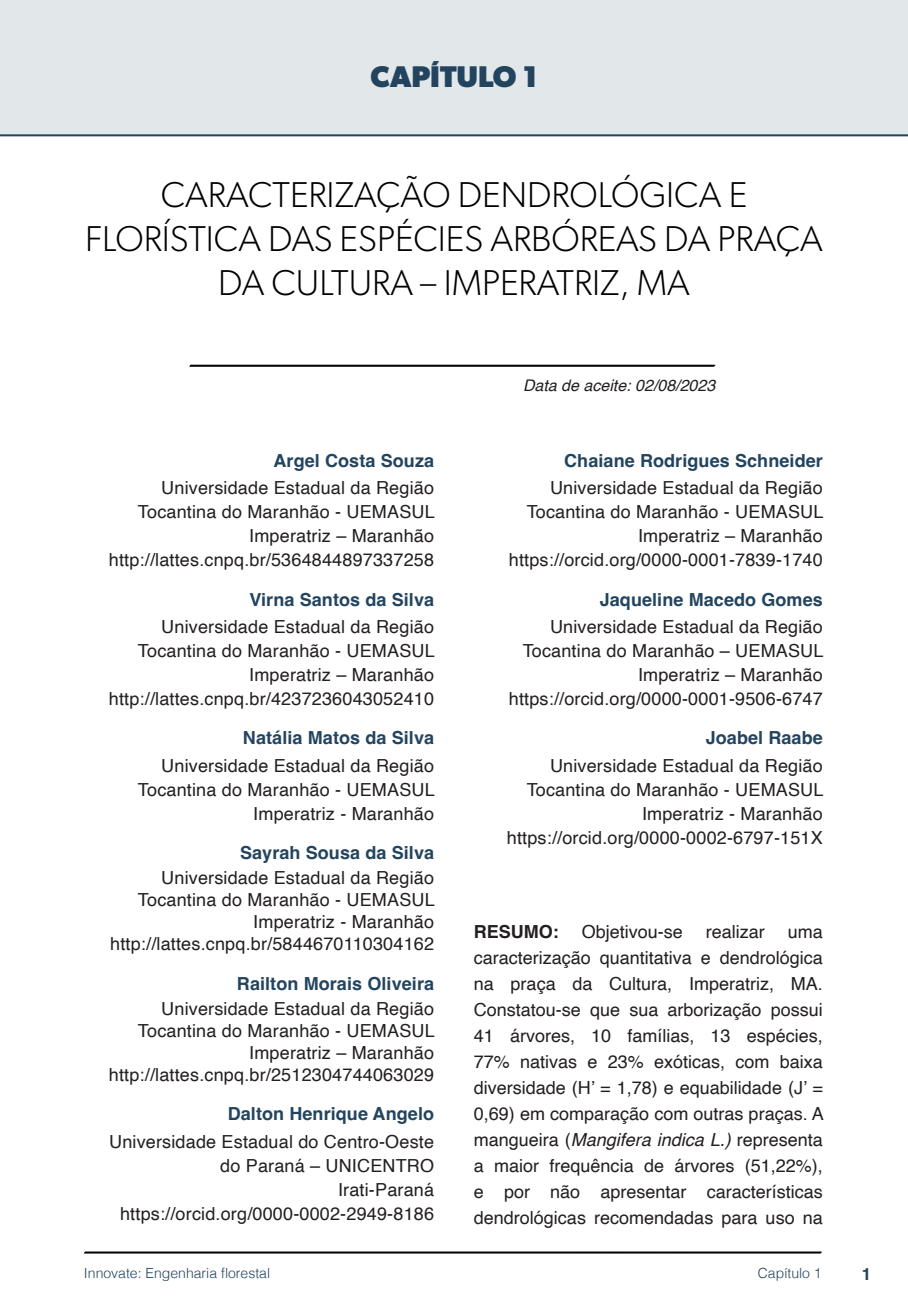
<style>
.page{position:relative;width:908px;height:1304px;background:#fff}
.page>*{position:absolute;margin:0;border:0;box-sizing:border-box;transform-origin:0 0}
.nome_artigos{font:300 36px/44px "Gibson";color:#000;text-align:center}
.capítulos{font:700 30px "Gibson";color:#23445f}
.info_autores{font:18px/24px "Helvetica";letter-spacing:.01em;color:#231f20;text-align:right}
.Resumos_e_PC_TXT{font:18px/26px "Helvetica";color:#231f20;text-align:justify}
.nome_autores{font:700 18px "Helvetica";letter-spacing:.005em;color:#23445f}
.Resumos_e_PC_TXT-2{font:700 18px "Helvetica";color:#231f20}
.t1{font:700 16.8px "Helvetica";color:#23445f}
.t2{font:italic 16px "Helvetica";color:#231f20}
.t3{font:300 14px "Helvetica";color:#23445f}
.s1{font-style:italic}
</style>
<div class="page">
<svg style="left:84px;top:1251px;width:737px;height:3px;background:#515151"></svg>
<div style="left:0;top:0;width:907px;height:136px;background:#e2e7e9"></div>
<svg style="left:189px;top:364px;width:526px;height:3px;background:#4f4f4f"></svg>
<div style="left:64px;top:74px;width:61px;height:54px;background:#e2e7e9"></div>
<p class="capítulos" style="left:370px;top:58px;width:168px">CAPÍTULO 1</p>
<p class="nome_artigos" style="left:85px;top:172px;width:739px">CARACTERIZAÇÃO DENDROLÓGICA E<br>FLORÍSTICA DAS ESPÉCIES ARBÓREAS DA PRAÇA<br>DA CULTURA – IMPERATRIZ, MA</p>
<p class="nome_autores" style="left:273px;top:450px;width:162px">Argel Costa Souza</p>
<p class="info_autores" style="left:138px;top:477px;width:298px">Universidade Estadual da Região<br>Tocantina do Maranhão - UEMASUL</p>
<p class="info_autores" style="left:249px;top:525px;width:186px">Imperatriz – Maranhão</p>
<p class="info_autores" style="left:109px;top:549px;width:326px">http://lattes.cnpq.br/5364844897337258</p>
<p class="nome_autores" style="left:249px;top:588px;width:186px">Virna Santos da Silva</p>
<p class="info_autores" style="left:138px;top:615px;width:298px">Universidade Estadual da Região<br>Tocantina do Maranhão - UEMASUL</p>
<p class="info_autores" style="left:249px;top:663px;width:186px">Imperatriz – Maranhão</p>
<p class="info_autores" style="left:109px;top:687px;width:326px">http://lattes.cnpq.br/4237236043052410</p>
<p class="nome_autores" style="left:243px;top:727px;width:192px">Natália Matos da Silva</p>
<p class="info_autores" style="left:138px;top:754px;width:298px">Universidade Estadual da Região<br>Tocantina do Maranhão - UEMASUL</p>
<p class="info_autores" style="left:253px;top:802px;width:182px">Imperatriz - Maranhão</p>
<p class="nome_autores" style="left:240px;top:842px;width:195px">Sayrah Sousa da Silva</p>
<p class="info_autores" style="left:138px;top:868px;width:298px;line-height:22px">Universidade Estadual da Região<br>Tocantina do Maranhão - UEMASUL</p>
<p class="info_autores" style="left:253px;top:911px;width:182px">Imperatriz - Maranhão</p>
<p class="info_autores" style="left:110px;top:933px;width:325px">http://lattes.cnpq.br/5844670110304162</p>
<p class="nome_autores" style="left:237px;top:972px;width:199px">Railton Morais Oliveira</p>
<p class="info_autores" style="left:138px;top:998px;width:298px;line-height:22px">Universidade Estadual da Região<br>Tocantina do Maranhão - UEMASUL</p>
<p class="info_autores" style="left:249px;top:1041px;width:186px">Imperatriz – Maranhão</p>
<p class="info_autores" style="left:109px;top:1063px;width:326px">http://lattes.cnpq.br/2512304744063029</p>
<p class="nome_autores" style="left:227px;top:1103px;width:208px">Dalton Henrique Angelo</p>
<p class="info_autores" style="left:109px;top:1130px;width:326px">Universidade Estadual do Centro-Oeste do Paraná – UNICENTRO</p>
<p class="info_autores" style="left:338px;top:1178px;width:98px">Irati-Paraná</p>
<p class="info_autores" style="left:120px;top:1202px;width:315px">https://orcid.org/0000-0002-2949-8186</p>
<p class="t2" style="left:523px;top:373px;width:194px">Data de aceite: 02/08/2023</p>
<p class="nome_autores" style="left:564px;top:450px;width:260px">Chaiane Rodrigues Schneider</p>
<p class="info_autores" style="left:526px;top:477px;width:298px">Universidade Estadual da Região<br>Tocantina do Maranhão - UEMASUL</p>
<p class="info_autores" style="left:637px;top:525px;width:186px">Imperatriz – Maranhão</p>
<p class="info_autores" style="left:508px;top:549px;width:315px">https://orcid.org/0000-0001-7839-1740</p>
<p class="nome_autores" style="left:599px;top:588px;width:224px">Jaqueline Macedo Gomes</p>
<p class="info_autores" style="left:522px;top:615px;width:302px">Universidade Estadual da Região<br>Tocantina do Maranhão – UEMASUL</p>
<p class="info_autores" style="left:637px;top:663px;width:186px">Imperatriz – Maranhão</p>
<p class="info_autores" style="left:508px;top:687px;width:315px">https://orcid.org/0000-0001-9506-6747</p>
<p class="nome_autores" style="left:705px;top:727px;width:119px">Joabel Raabe</p>
<p class="info_autores" style="left:526px;top:754px;width:298px">Universidade Estadual da Região<br>Tocantina do Maranhão - UEMASUL</p>
<p class="info_autores" style="left:641px;top:802px;width:182px">Imperatriz - Maranhão</p>
<p class="info_autores" style="left:506px;top:826px;width:317px">https://orcid.org/0000-0002-6797-151X</p>
<p class="Resumos_e_PC_TXT-2" style="left:473px;top:920px;width:86px">RESUMO:</p>
<p class="Resumos_e_PC_TXT" style="left:581px;top:919px;width:103px">Objetivou-se</p>
<p class="Resumos_e_PC_TXT" style="left:705px;top:919px;width:61px">realizar</p>
<p class="Resumos_e_PC_TXT" style="left:473px;top:919px;width:351px;text-indent:314px">uma caracterização quantitativa e dendrológica na praça da Cultura, Imperatriz, MA.<br>Constatou-se que sua arborização possui 41 árvores, 10 famílias, 13 espécies, 77% nativas e 23% exóticas, com baixa diversidade (H’ = 1,78) e equabilidade (J’ = 0,69) em comparação com outras praças. A mangueira (<span class="s1">Mangifera indica L.)</span> representa a maior frequência de árvores (51,22%), e por não apresentar características dendrológicas recomendadas para uso na</p>
<p class="t3" style="left:84px;top:1261px;width:187px">Innovate: Engenharia florestal</p>
<p class="t3" style="left:757px;top:1261px;width:65px">Capítulo 1</p>
<p class="t1" style="left:861px;top:1264px;width:11px">1</p>
</div>
